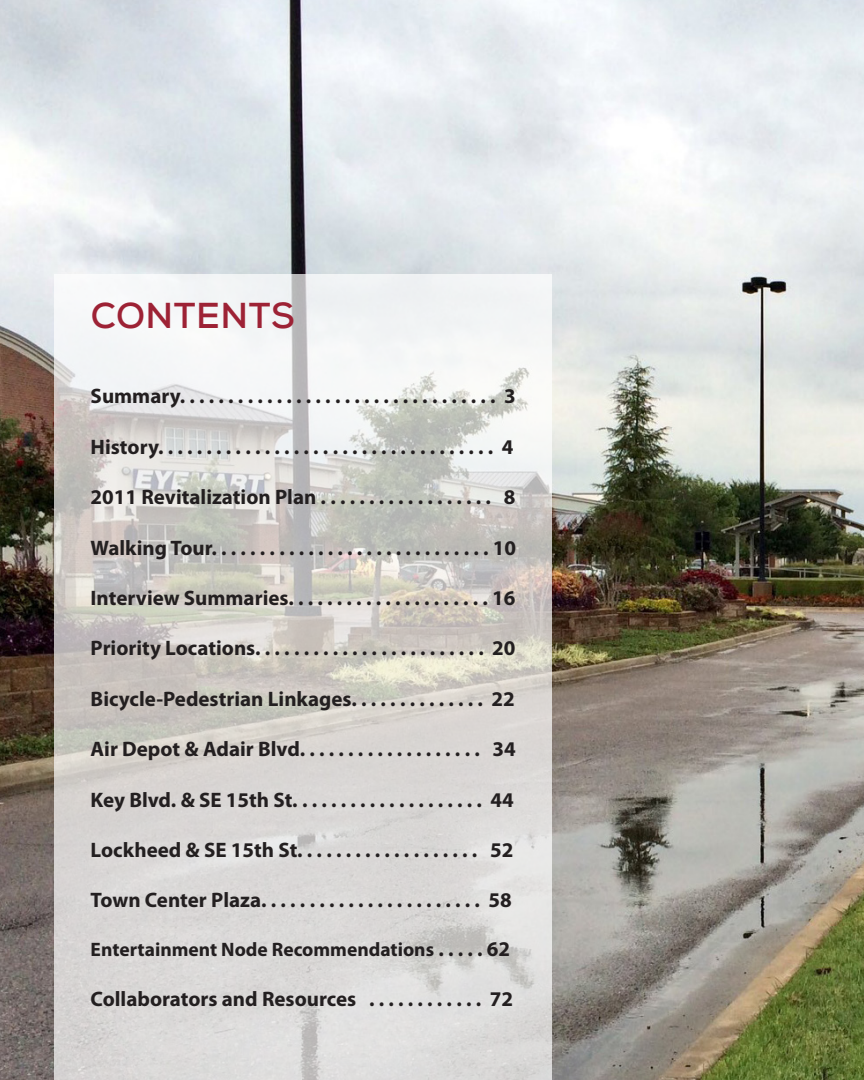
<style>
.page{position:relative;width:864px;height:1080px;background:#fff}
.page>*{position:absolute;margin:0;border:0;box-sizing:border-box;transform-origin:0 0}
.t1{font:700 36px "Nexa";letter-spacing:.015em;color:#9d2235}
.Body_Text{font:700 21px "Myriad Pro";color:#231f20}
.Body_Text-2{font:700 19.5px "Myriad Pro";color:#231f20}
.s1{font-size:21px}
</style>
<div class="page">
<img style="left:0;top:0;width:864px;height:1080px">
<svg style="left:54px;top:274px;width:498px;height:806px"></svg>
<p class="t1" style="left:91px;top:293px;width:205px">CONTENTS</p>
<p class="Body_Text" style="left:91px;top:385px;width:427px">Summary. . . . . . . . . . . . . . . . . . . . . . . . . . . . . . . . . 3</p>
<p class="Body_Text" style="left:91px;top:435px;width:424px">History. . . . . . . . . . . . . . . . . . . . . . . . . . . . . . . . . . . 4</p>
<p class="Body_Text" style="left:91px;top:485px;width:426px">2011 Revitalization Plan . . . . . . . . . . . . . . . . . . 8</p>
<p class="Body_Text" style="left:91px;top:536px;width:427px">Walking Tour. . . . . . . . . . . . . . . . . . . . . . . . . . . . . 10</p>
<p class="Body_Text" style="left:91px;top:586px;width:426px">Interview Summaries. . . . . . . . . . . . . . . . . . . . . 16</p>
<p class="Body_Text" style="left:91px;top:637px;width:426px">Priority Locations. . . . . . . . . . . . . . . . . . . . . . . . 20</p>
<p class="Body_Text" style="left:91px;top:687px;width:426px">Bicycle-Pedestrian Linkages. . . . . . . . . . . . . . 22</p>
<p class="Body_Text" style="left:91px;top:737px;width:427px">Air Depot &amp; Adair Blvd. . . . . . . . . . . . . . . . . . . 34</p>
<p class="Body_Text" style="left:91px;top:788px;width:425px">Key Blvd. &amp; SE 15th St. . . . . . . . . . . . . . . . . . . . 44</p>
<p class="Body_Text" style="left:91px;top:838px;width:424px">Lockheed &amp; SE 15th St. . . . . . . . . . . . . . . . . . . 52</p>
<p class="Body_Text" style="left:91px;top:889px;width:423px">Town Center Plaza. . . . . . . . . . . . . . . . . . . . . . . 58</p>
<p class="Body_Text-2" style="left:91px;top:938px;width:421px">Entertainment Node Recommendations <span class="s1">. . . . . 62</span></p>
<p class="Body_Text" style="left:91px;top:988px;width:424px">Collaborators and Resources . . . . . . . . . . . . 72</p>
</div>
